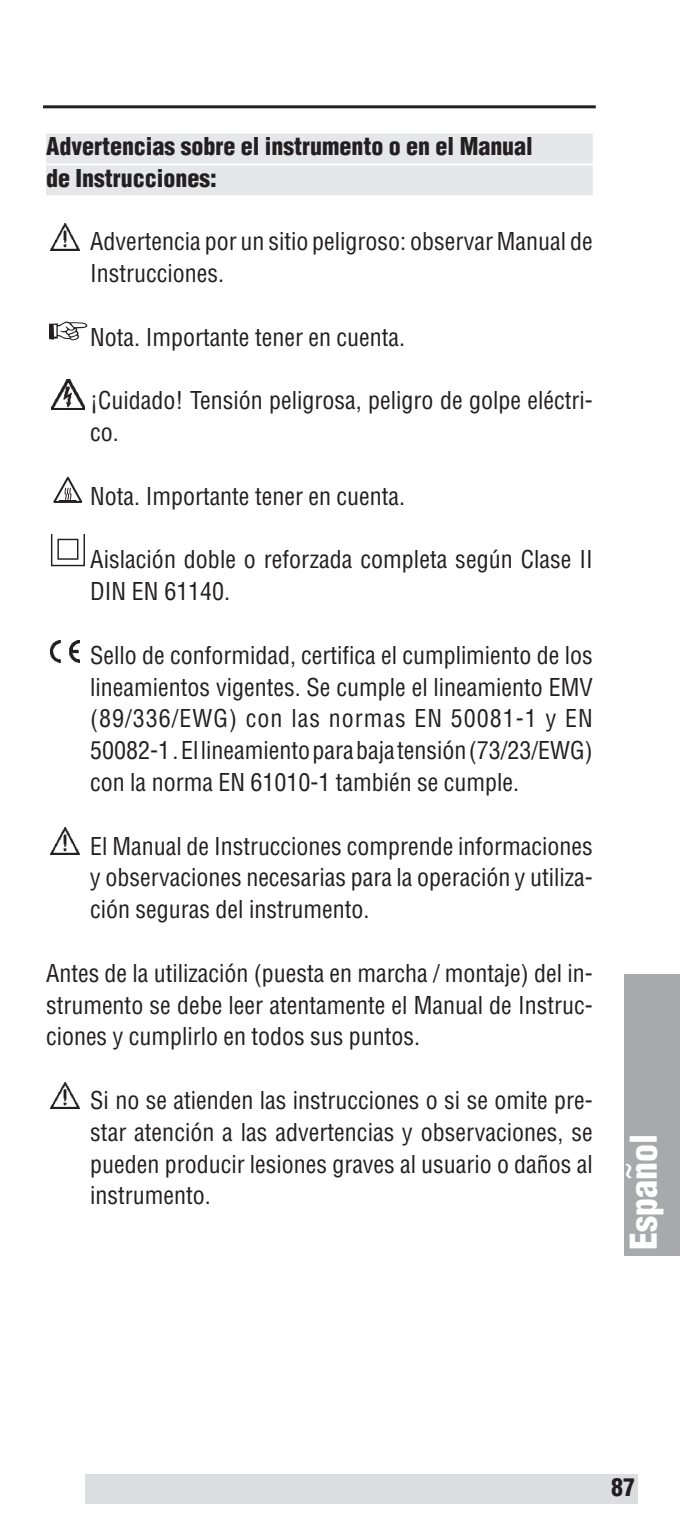
<style>
.page{position:relative;width:681px;height:1530px;background:#fff}
.page>*{position:absolute;margin:0;border:0;box-sizing:border-box;transform-origin:0 0}
.t1{font:900 condensed 36px "Helvetica";color:#fff}
.t2{font:condensed 36px "Helvetica";color:#fff}
.t3{font:condensed 24px/31.8px "Helvetica";color:#231f20;text-align:justify}
.t4{font:900 condensed 24px/31.8px "Helvetica";color:#231f20}
</style>
<div class="page">
<div style="left:46px;top:134px;width:547px;height:30px;background:#e6e7e8"></div>
<div style="left:46px;top:165px;width:547px;height:30px;background:#e6e7e8"></div>
<img style="left:50px;top:1082px;width:29px;height:27px">
<img style="left:50px;top:828px;width:29px;height:27px">
<img style="left:50px;top:641px;width:29px;height:21px">
<svg style="left:50px;top:534px;width:35px;height:33px"></svg>
<svg style="left:53px;top:476px;width:30px;height:27px"></svg>
<img style="left:52px;top:380px;width:33px;height:29px">
<svg style="left:49px;top:322px;width:38px;height:18px"></svg>
<img style="left:50px;top:224px;width:29px;height:26px">
<hr style="left:43px;top:105px;width:553px;height:3px;background:#231f20">
<div style="left:86px;top:1474px;width:552px;height:30px;background:#dcddde"></div>
<div style="left:624px;top:974px;width:55px;height:282px;background:#a7a9ac"></div>
<p class="t4" style="left:46px;top:132px;width:488px">Advertencias sobre el instrumento o en el Manual de Instrucciones:</p>
<p class="t3" style="left:90px;top:228px;width:504px">Advertencia por un sitio peligroso: observar Manual de<br>Instrucciones.</p>
<p class="t3" style="left:90px;top:323px;width:316px">Nota. Importante tener en cuenta.</p>
<p class="t3" style="left:90px;top:387px;width:504px">¡Cuidado! Tensión peligrosa, peligro de golpe eléctri&shy;co.</p>
<p class="t3" style="left:90px;top:482px;width:316px">Nota. Importante tener en cuenta.</p>
<p class="t3" style="left:90px;top:546px;width:504px">Aislación doble o reforzada completa según Clase II<br>DIN EN 61140.</p>
<p class="t3" style="left:90px;top:641px;width:504px">Sello de conformidad, certifica el cumplimiento de los lineamientos vigentes. Se cumple el lineamiento EMV (89/336/EWG) con las normas EN 50081-1 y EN 50082-1 . El lineamiento para baja tensión (73/23/EWG) con la norma EN 61010-1 también se cumple.</p>
<p class="t3" style="left:90px;top:832px;width:504px">El Manual de Instrucciones comprende informaciones y observaciones necesarias para la operación y utiliza&shy;ción seguras del instrumento.</p>
<p class="t3" style="left:46px;top:959px;width:548px">Antes de la utilización (puesta en marcha / montaje) del in&shy;strumento se debe leer atentamente el Manual de Instruc&shy;ciones y cumplirlo en todos sus puntos.</p>
<p class="t3" style="left:90px;top:1086px;width:504px">Si no se atienden las instrucciones o si se omite pre&shy;star atención a las advertencias y observaciones, se pueden producir lesiones graves al usuario o daños al instrumento.</p>
<h1 class="t1" style="left:630px;top:1250px;width:117px;rotate:-90deg">Espanol</h1>
<h1 class="t2" style="left:646px;top:1162px;width:19px;rotate:90deg">~</h1>
<p class="t4" style="left:611px;top:1473px;width:25px">87</p>
</div>
